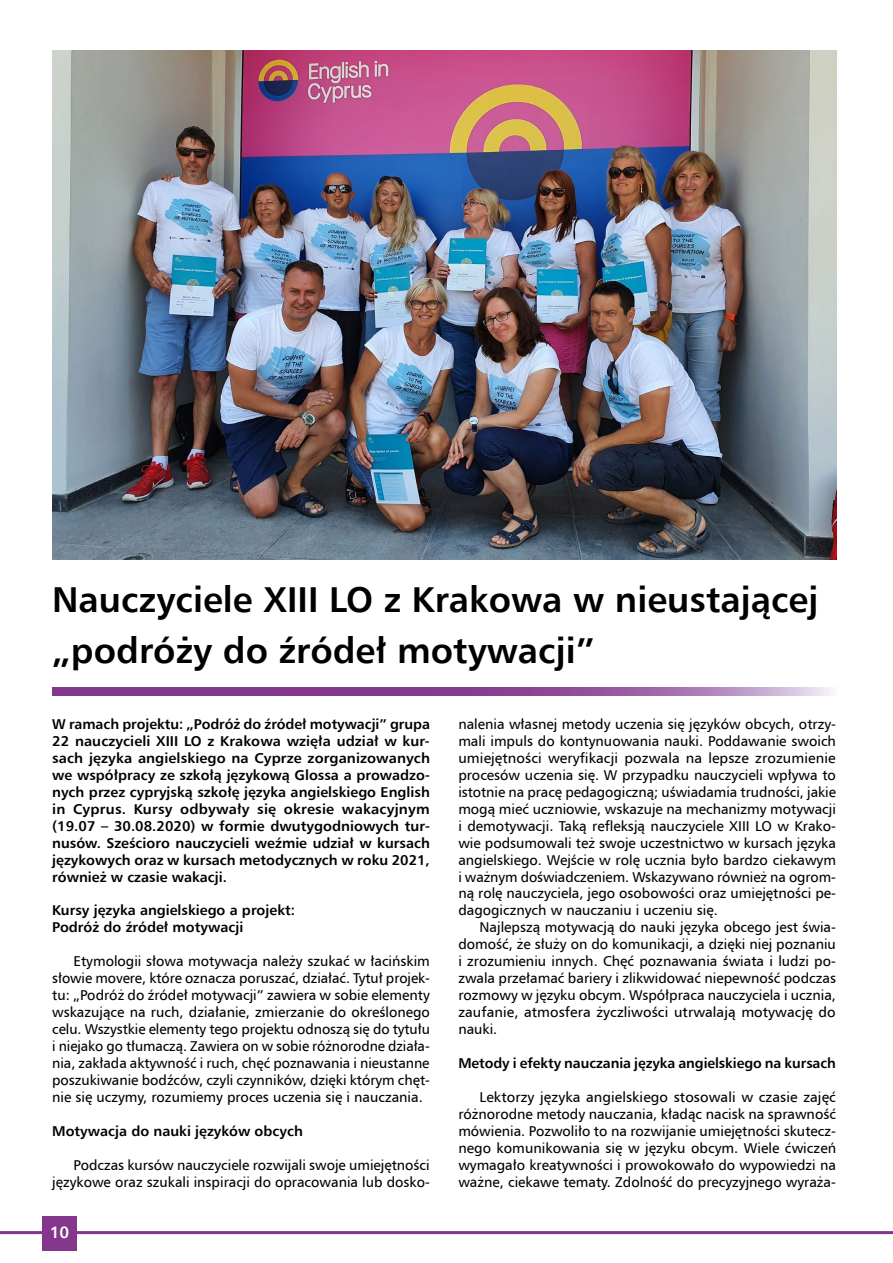
<style>
.page{position:relative;width:893px;height:1263px;background:#fff}
.page>*{position:absolute;margin:0;border:0;box-sizing:border-box;transform-origin:0 0}
.t1{font:700 36px/51px "Humnst 777 EU";color:#000}
.t2{font:700 16.5px "Humnst 777 EU";color:#fff}
.t3{font:14.25px/17px "Humnst 777 EU";color:#000;text-align:justify}
.t4{font:700 14.25px/17px "Humnst 777 EU";color:#000;text-align:justify}
</style>
<div class="page">
<hr style="left:0;top:1231px;width:893px;height:3px;background:#82368c">
<div style="left:43px;top:1216px;width:34px;height:34px;background:#82368c"></div>
<svg style="left:52px;top:688px;width:781px;height:7px;background:#94559e"></svg>
<img style="left:52px;top:51px;width:784px;height:508px">
<h1 class="t1" style="left:52px;top:573px;width:768px">Nauczyciele XIII LO z Krakowa w nieustającej „podróży do źródeł motywacji”</h1>
<p class="t4" style="left:52px;top:715px;width:379px">W ramach projektu: „Podróż do źródeł motywacji” grupa 22 nauczycieli XIII LO z Krakowa wzięła udział w kur&shy;sach języka angielskiego na Cyprze zorganizowanych we współpracy ze szkołą językową Glossa a prowadzo&shy;nych przez cypryjską szkołę języka angielskiego English in Cyprus. Kursy odbywały się okresie wakacyjnym (19.07 – 30.08.2020) w formie dwutygodniowych tur&shy;nusów. Sześcioro nauczycieli weźmie udział w kursach językowych oraz w kursach metodycznych w roku 2021, również w czasie wakacji.</p>
<p class="t4" style="left:52px;top:902px;width:244px">Kursy języka angielskiego a projekt:<br>Podróż do źródeł motywacji</p>
<p class="t3" style="left:52px;top:952px;width:379px;text-indent:21px">Etymologii słowa motywacja należy szukać w łacińskim słowie movere, które oznacza poruszać, działać. Tytuł projek&shy;tu: „Podróż do źródeł motywacji” zawiera w sobie elementy wskazujące na ruch, działanie, zmierzanie do określonego celu. Wszystkie elementy tego projektu odnoszą się do tytułu i niejako go tłumaczą. Zawiera on w sobie różnorodne działa&shy;nia, zakłada aktywność i ruch, chęć poznawania i nieustanne poszukiwanie bodźców, czyli czynników, dzięki którym chęt&shy;nie się uczymy, rozumiemy proces uczenia się i nauczania.</p>
<p class="t4" style="left:52px;top:1122px;width:252px">Motywacja do nauki języków obcych</p>
<p class="t3" style="left:52px;top:1156px;width:379px;text-align:right">Podczas kursów nauczyciele rozwijali swoje umiejętności językowe oraz szukali inspiracji do opracowania lub dosko-</p>
<p class="t2" style="left:50px;top:1222px;width:21px">10</p>
<p class="t3" style="left:458px;top:715px;width:379px">nalenia własnej metody uczenia się języków obcych, otrzy&shy;mali impuls do kontynuowania nauki. Poddawanie swoich umiejętności weryfikacji pozwala na lepsze zrozumienie procesów uczenia się. W przypadku nauczycieli wpływa to istotnie na pracę pedagogiczną; uświadamia trudności, jakie mogą mieć uczniowie, wskazuje na mechanizmy motywacji i demotywacji. Taką refleksją nauczyciele XIII LO w Krako&shy;wie podsumowali też swoje uczestnictwo w kursach języka angielskiego. Wejście w rolę ucznia było bardzo ciekawym i ważnym doświadczeniem. Wskazywano również na ogrom&shy;ną rolę nauczyciela, jego osobowości oraz umiejętności pe&shy;dagogicznych w nauczaniu i uczeniu się.</p>
<p class="t3" style="left:458px;top:919px;width:379px;text-indent:21px">Najlepszą motywacją do nauki języka obcego jest świa&shy;domość, że służy on do komunikacji, a dzięki niej poznaniu i zrozumieniu innych. Chęć poznawania świata i ludzi po&shy;zwala przełamać bariery i zlikwidować niepewność podczas rozmowy w języku obcym. Współpraca nauczyciela i ucznia, zaufanie, atmosfera życzliwości utrwalają motywację do nauki.</p>
<p class="t4" style="left:458px;top:1054px;width:379px">Metody i efekty nauczania języka angielskiego na kursach</p>
<p class="t3" style="left:458px;top:1088px;width:379px;text-indent:21px">Lektorzy języka angielskiego stosowali w czasie zajęć różnorodne metody nauczania, kładąc nacisk na sprawność mówienia. Pozwoliło to na rozwijanie umiejętności skutecz&shy;nego komunikowania się w języku obcym. Wiele ćwiczeń wymagało kreatywności i prowokowało do wypowiedzi na ważne, ciekawe tematy. Zdolność do precyzyjnego wyraża-</p>
</div>
